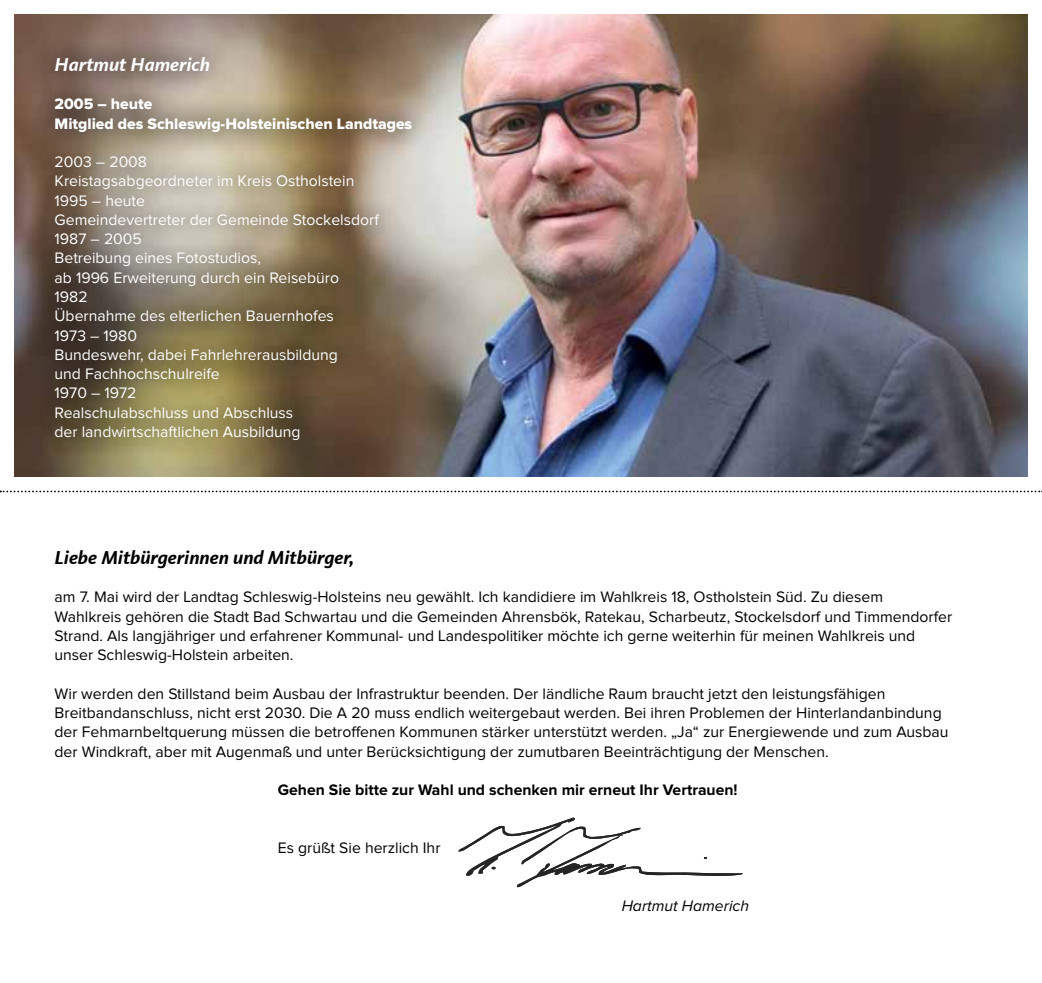
<style>
.page{position:relative;width:1042px;height:983px;background:#fff}
.page>*{position:absolute;margin:0;border:0;box-sizing:border-box;transform-origin:0 0}
.t1{font:italic 700 19.25px "CDU Kievit Tab";color:#000}
.t2{font:italic 700 19.25px "CDU Kievit Tab";color:#fff}
.t3{font:15.75px/19.2px "Proxima Nova";color:#000}
.t4{font:15.75px/19.2px "Proxima Nova";color:#fff}
.t5{font:15.75px/19.2px "Proxima Nova Extrabld";color:#fff}
.t6{font:700 15.75px "Proxima Nova";color:#000}
.t7{font:italic 15.75px "Proxima Nova";color:#000}
</style>
<div class="page">
<img style="left:15px;top:15px;width:1012px;height:461px">
<svg style="left:0;top:490px;width:1042px;height:2px"></svg>
<svg style="left:458px;top:817px;width:285px;height:70px"></svg>
<svg style="left:34px;top:37px;width:398px;height:422px"></svg>
<p class="t2" style="left:55px;top:53px;width:157px">Hartmut Hamerich</p>
<p class="t5" style="left:55px;top:95px;width:359px">2005 – heute<br>Mitglied des Schleswig-Holsteinischen Landtages</p>
<p class="t4" style="left:55px;top:153px;width:326px">2003 – 2008<br>Kreistagsabgeordneter im Kreis Ostholstein<br>1995 – heute<br>Gemeindevertreter der Gemeinde Stockelsdorf<br>1987 – 2005<br>Betreibung eines Fotostudios,<br>ab 1996 Erweiterung durch ein Reisebüro<br>1982<br>Übernahme des elterlichen Bauernhofes<br>1973 – 1980<br>Bundeswehr, dabei Fahrlehrerausbildung<br>und Fachhochschulreife<br>1970 – 1972<br>Realschulabschluss und Abschluss<br>der landwirtschaftlichen Ausbildung</p>
<p class="t1" style="left:55px;top:546px;width:301px">Liebe Mitbürgerinnen und Mitbürger,</p>
<p class="t3" style="left:55px;top:588px;width:899px">am 7. Mai wird der Landtag Schleswig-Holsteins neu gewählt. Ich kandidiere im Wahlkreis 18, Ostholstein Süd. Zu diesem Wahlkreis gehören die Stadt Bad Schwartau und die Gemeinden Ahrensbök, Ratekau, Scharbeutz, Stockelsdorf und Timmendorfer Strand. Als langjähriger und erfahrener Kommunal- und Landespolitiker möchte ich gerne weiterhin für meinen Wahlkreis und unser Schleswig-Holstein arbeiten.</p>
<p class="t3" style="left:55px;top:684px;width:895px">Wir werden den Stillstand beim Ausbau der Infrastruktur beenden. Der ländliche Raum braucht jetzt den leistungsfähigen Breitbandanschluss, nicht erst 2030. Die A 20 muss endlich weitergebaut werden. Bei ihren Problemen der Hinterlandanbindung der Fehmarnbeltquerung müssen die betroffenen Kommunen stärker unterstützt werden. „Ja“ zur Energiewende und zum Ausbau der Windkraft, aber mit Augenmaß und unter Berücksichtigung der zumutbaren Beeinträchtigung der Menschen.</p>
<p class="t6" style="left:278px;top:782px;width:461px">Gehen Sie bitte zur Wahl und schenken mir erneut Ihr Vertrauen!</p>
<p class="t3" style="left:278px;top:838px;width:164px">Es grüßt Sie herzlich Ihr</p>
<p class="t7" style="left:622px;top:898px;width:129px">Hartmut Hamerich</p>
</div>
